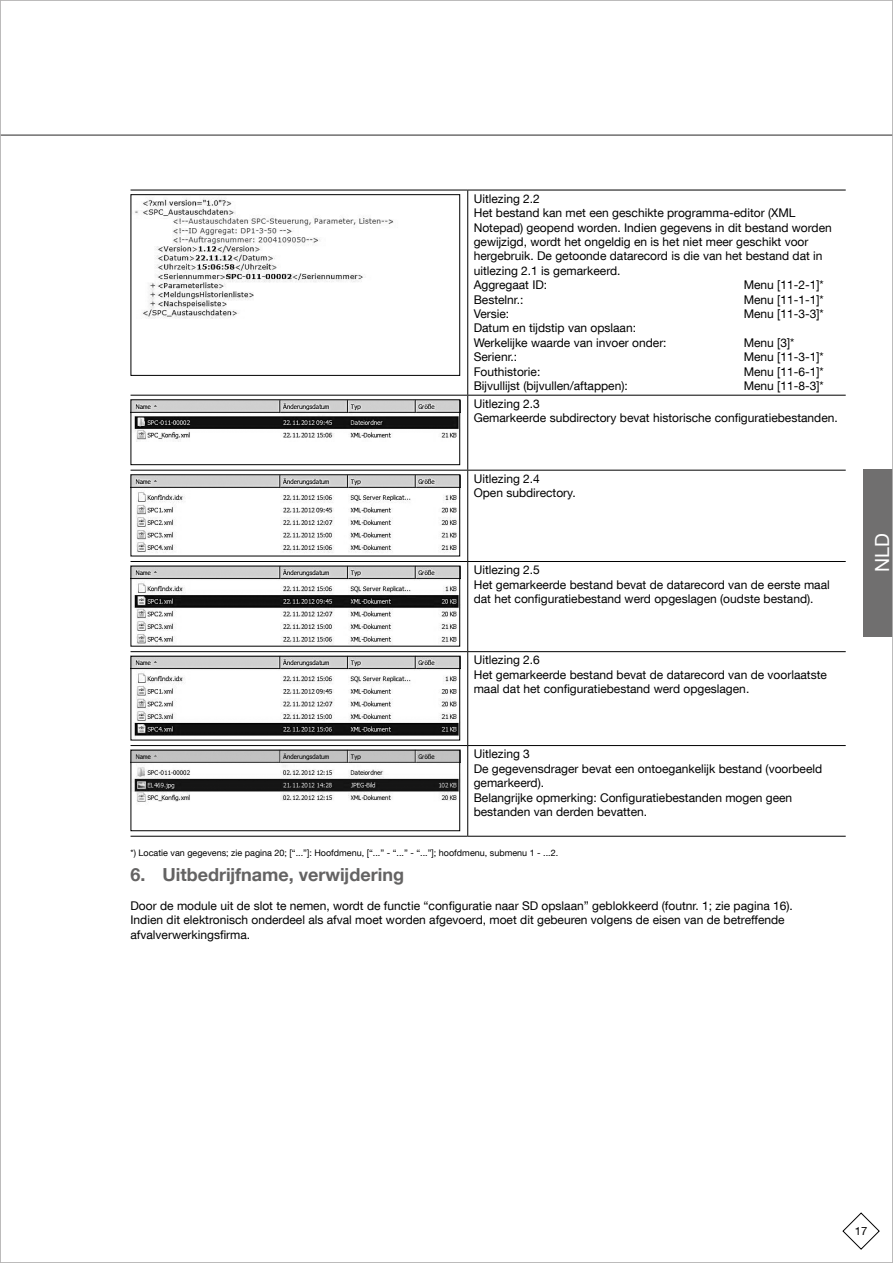
<style>
.page{position:relative;width:893px;height:1263px;background:#fff}
.page>*{position:absolute;margin:0;border:0;box-sizing:border-box;transform-origin:0 0}
.t1{font:19.5px "Helvetica Neue LT Com";color:#fff}
.t2{font:700 18px "Helvetica Neue LT Com";color:#646363}
.t3{font:12px/14.4px "Helvetica Neue LT Com";color:#000}
.t4{font:11.25px "Helvetica Neue LT Com";color:#000}
.t5{font:9px "Helvetica Neue LT Com";color:#000}
</style>
<div class="page">
<hr style="left:0;top:134px;width:893px;height:2px;background:#706f6f">
<svg style="left:842px;top:1212px;width:38px;height:38px"></svg>
<div style="left:863px;top:469px;width:30px;height:167px;background:#706f6f"></div>
<svg style="left:131px;top:191px;width:715px;height:645px"></svg>
<hr style="left:131px;top:190px;width:337px;height:1px;background:#000">
<hr style="left:468px;top:190px;width:378px;height:1px;background:#000">
<hr style="left:467px;top:190px;width:1px;height:205px;background:#000">
<hr style="left:131px;top:395px;width:337px;height:1px;background:#000">
<hr style="left:468px;top:395px;width:378px;height:1px;background:#000">
<hr style="left:467px;top:396px;width:1px;height:74px;background:#000">
<hr style="left:131px;top:470px;width:337px;height:1px;background:#000">
<hr style="left:468px;top:470px;width:378px;height:1px;background:#000">
<hr style="left:467px;top:470px;width:1px;height:91px;background:#000">
<hr style="left:131px;top:561px;width:337px;height:1px;background:#000">
<hr style="left:468px;top:561px;width:378px;height:1px;background:#000">
<hr style="left:467px;top:562px;width:1px;height:89px;background:#000">
<hr style="left:131px;top:651px;width:337px;height:1px;background:#000">
<hr style="left:468px;top:651px;width:378px;height:1px;background:#000">
<hr style="left:467px;top:652px;width:1px;height:93px;background:#000">
<hr style="left:131px;top:745px;width:337px;height:1px;background:#000">
<hr style="left:468px;top:745px;width:378px;height:1px;background:#000">
<hr style="left:467px;top:746px;width:1px;height:90px;background:#000">
<hr style="left:131px;top:836px;width:337px;height:1px;background:#000">
<hr style="left:468px;top:836px;width:378px;height:1px;background:#000">
<img style="left:133px;top:196px;width:325px;height:178px">
<div style="left:131px;top:194px;width:329px;height:182px;border:1px solid #000"></div>
<img style="left:133px;top:401px;width:325px;height:62px">
<div style="left:131px;top:399px;width:329px;height:66px;border:1px solid #000"></div>
<img style="left:133px;top:476px;width:325px;height:78px">
<img style="left:133px;top:568px;width:325px;height:76px">
<img style="left:133px;top:658px;width:325px;height:80px">
<div style="left:131px;top:656px;width:329px;height:84px;border:1px solid #000"></div>
<img style="left:133px;top:752px;width:325px;height:77px">
<p class="t3" style="left:474px;top:191px;width:360px">Uitlezing 2.2<br>Het bestand kan met een geschikte programma-editor (XML Notepad) geopend worden. Indien gegevens in dit bestand worden gewijzigd, wordt het ongeldig en is het niet meer geschikt voor hergebruik. De getoonde datarecord is die van het bestand dat in uitlezing 2.1 is gemarkeerd.<br>Aggregaat ID:</p>
<p class="t3" style="left:744px;top:277px;width:82px">Menu [11-2-1]*</p>
<p class="t3" style="left:474px;top:292px;width:51px">Bestelnr.:</p>
<p class="t3" style="left:744px;top:292px;width:82px">Menu [11-1-1]*</p>
<p class="t3" style="left:474px;top:306px;width:37px">Versie:</p>
<p class="t3" style="left:744px;top:306px;width:82px">Menu [11-3-3]*</p>
<p class="t3" style="left:474px;top:321px;width:194px">Datum en tijdstip van opslaan:<br>Werkelijke waarde van invoer onder:</p>
<p class="t3" style="left:744px;top:335px;width:52px">Menu [3]*</p>
<p class="t3" style="left:474px;top:349px;width:45px">Serienr.:</p>
<p class="t3" style="left:744px;top:349px;width:82px">Menu [11-3-1]*</p>
<p class="t3" style="left:474px;top:364px;width:68px">Fouthistorie:</p>
<p class="t3" style="left:744px;top:364px;width:82px">Menu [11-6-1]*</p>
<p class="t3" style="left:474px;top:378px;width:156px">Bijvullijst (bijvullen/aftappen):</p>
<p class="t3" style="left:744px;top:378px;width:82px">Menu [11-8-3]*</p>
<p class="t3" style="left:474px;top:396px;width:366px">Uitlezing 2.3<br>Gemarkeerde subdirectory bevat historische configuratiebestanden.</p>
<p class="t3" style="left:474px;top:471px;width:104px">Uitlezing 2.4<br>Open subdirectory.</p>
<p class="t3" style="left:474px;top:563px;width:358px">Uitlezing 2.5<br>Het gemarkeerde bestand bevat de datarecord van de eerste maal dat het configuratiebestand werd opgeslagen (oudste bestand).</p>
<p class="t3" style="left:474px;top:653px;width:355px">Uitlezing 2.6<br>Het gemarkeerde bestand bevat de datarecord van de voorlaatste maal dat het configuratiebestand werd opgeslagen.</p>
<p class="t3" style="left:474px;top:747px;width:350px">Uitlezing 3<br>De gegevensdrager bevat een ontoegankelijk bestand (voorbeeld gemarkeerd).<br>Belangrijke opmerking: Configuratiebestanden mogen geen bestanden van derden bevatten.</p>
<p class="t5" style="left:131px;top:847px;width:429px">*) Locatie van gegevens; zie pagina 20; [“...”]: Hoofdmenu, [“...” - “...” - “...”]; hoofdmenu, submenu 1 - ...2.</p>
<h2 class="t2" style="left:131px;top:863px;width:275px">6. Uitbedrijfname, verwijdering</h2>
<p class="t3" style="left:131px;top:898px;width:664px">Door de module uit de slot te nemen, wordt de functie “configuratie naar SD opslaan” geblokkeerd (foutnr. 1; zie pagina 16).<br>Indien dit elektronisch onderdeel als afval moet worden afgevoerd, moet dit gebeuren volgens de eisen van de betreffende afvalverwerkingsfirma.</p>
<h1 class="t1" style="left:870px;top:572px;width:40px;rotate:-90deg">NLD</h1>
<p class="t4" style="left:855px;top:1224px;width:14px">17</p>
</div>
